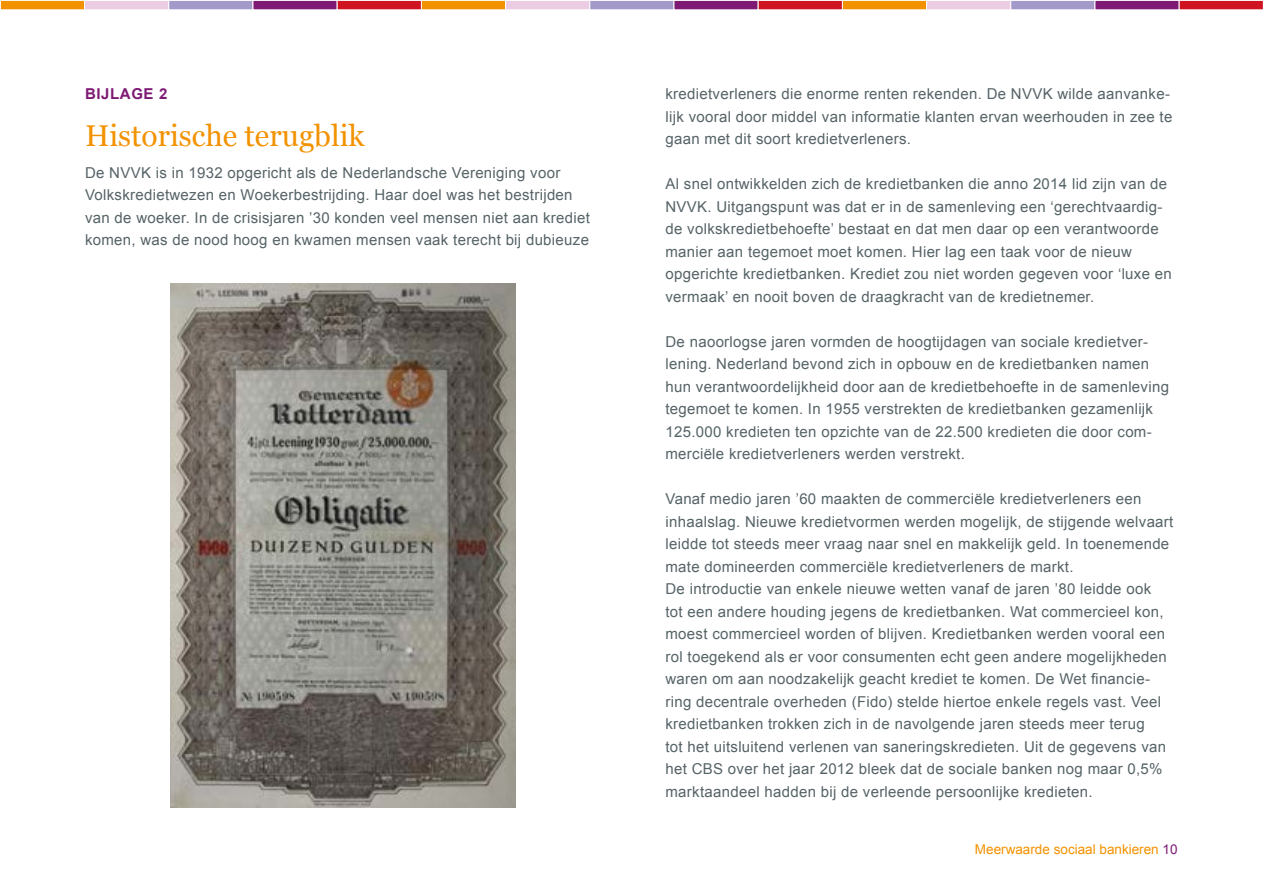
<style>
.page{position:relative;width:1263px;height:893px;background:#fff}
.page>*{position:absolute;margin:0;border:0;box-sizing:border-box;transform-origin:0 0}
.t1{font:30px "Georgia";color:#f39200}
.PT{font:15px/22.5px "Arial";letter-spacing:.02em;color:#566367}
.t2{font:700 15px "Arial";letter-spacing:.04em;color:#7e1974}
.t3{font:13.5px "Arial";color:#f39200}
.s1{color:#7e1974}
</style>
<div class="page">
<div style="left:0;top:0;width:85px;height:10px;background:#f39200;border:1px solid #fff"></div>
<div style="left:421px;top:0;width:85px;height:10px;background:#f39200;border:1px solid #fff"></div>
<div style="left:842px;top:0;width:85px;height:10px;background:#f39200;border:1px solid #fff"></div>
<div style="left:84px;top:0;width:85px;height:10px;background:#eccce3;border:1px solid #fff"></div>
<div style="left:505px;top:0;width:85px;height:10px;background:#eccce3;border:1px solid #fff"></div>
<div style="left:926px;top:0;width:85px;height:10px;background:#eccce3;border:1px solid #fff"></div>
<div style="left:168px;top:0;width:85px;height:10px;background:#a49ac9;border:1px solid #fff"></div>
<div style="left:589px;top:0;width:85px;height:10px;background:#a49ac9;border:1px solid #fff"></div>
<div style="left:1010px;top:0;width:85px;height:10px;background:#a49ac9;border:1px solid #fff"></div>
<div style="left:253px;top:0;width:85px;height:10px;background:#7e1974;border:1px solid #fff"></div>
<div style="left:674px;top:0;width:84px;height:10px;background:#7e1974;border:1px solid #fff"></div>
<div style="left:1094px;top:0;width:85px;height:10px;background:#7e1974;border:1px solid #fff"></div>
<div style="left:337px;top:0;width:85px;height:10px;background:#d01320;border:1px solid #fff"></div>
<div style="left:758px;top:0;width:85px;height:10px;background:#d01320;border:1px solid #fff"></div>
<div style="left:1179px;top:0;width:84px;height:10px;background:#d01320;border:1px solid #fff"></div>
<img style="left:170px;top:284px;width:346px;height:524px">
<h2 class="t2" style="left:85px;top:84px;width:84px">BIJLAGE 2</h2>
<h1 class="t1" style="left:85px;top:114px;width:281px">Historische terugblik</h1>
<p class="PT" style="left:85px;top:161px;width:506px">De NVVK is in 1932 opgericht als de Nederlandsche Vereniging voor Volkskredietwezen en Woekerbestrijding. Haar doel was het bestrijden van de woeker. In de crisisjaren ’30 konden veel mensen niet aan krediet komen, was de nood hoog en kwamen mensen vaak terecht bij dubieuze</p>
<p class="PT" style="left:665px;top:83px;width:508px">kredietverleners die enorme renten rekenden. De NVVK wilde aanvanke&shy;lijk vooral door middel van informatie klanten ervan weerhouden in zee te gaan met dit soort kredietverleners.</p>
<p class="PT" style="left:665px;top:173px;width:508px">Al snel ontwikkelden zich de kredietbanken die anno 2014 lid zijn van de NVVK. Uitgangspunt was dat er in de samenleving een ‘gerechtvaardig&shy;de volkskredietbehoefte’ bestaat en dat men daar op een verantwoorde manier aan tegemoet moet komen. Hier lag een taak voor de nieuw opgerichte kredietbanken. Krediet zou niet worden gegeven voor ‘luxe en vermaak’ en nooit boven de draagkracht van de kredietnemer.</p>
<p class="PT" style="left:665px;top:330px;width:505px">De naoorlogse jaren vormden de hoogtijdagen van sociale kredietver&shy;lening. Nederland bevond zich in opbouw en de kredietbanken namen hun verantwoordelijkheid door aan de kredietbehoefte in de samenleving tegemoet te komen. In 1955 verstrekten de kredietbanken gezamenlijk 125.000 kredieten ten opzichte van de 22.500 kredieten die door com&shy;merciële kredietverleners werden verstrekt.</p>
<p class="PT" style="left:665px;top:488px;width:509px">Vanaf medio jaren ’60 maakten de commerciële kredietverleners een inhaalslag. Nieuwe kredietvormen werden mogelijk, de stijgende welvaart leidde tot steeds meer vraag naar snel en makkelijk geld. In toenemende mate domineerden commerciële kredietverleners de markt.</p>
<p class="PT" style="left:665px;top:578px;width:503px">De introductie van enkele nieuwe wetten vanaf de jaren ’80 leidde ook tot een andere houding jegens de kredietbanken. Wat commercieel kon, moest commercieel worden of blijven. Kredietbanken werden vooral een rol toegekend als er voor consumenten echt geen andere mogelijkheden waren om aan noodzakelijk geacht krediet te komen. De Wet financie&shy;ring decentrale overheden (Fido) stelde hiertoe enkele regels vast. Veel kredietbanken trokken zich in de navolgende jaren steeds meer terug<br>tot het uitsluitend verlenen van saneringskredieten. Uit de gegevens van het CBS over het jaar 2012 bleek dat de sociale banken nog maar 0,5% marktaandeel hadden bij de verleende persoonlijke kredieten.</p>
<p class="t3" style="left:975px;top:841px;width:204px">Meerwaarde sociaal bankieren <span class="s1">10</span></p>
</div>
